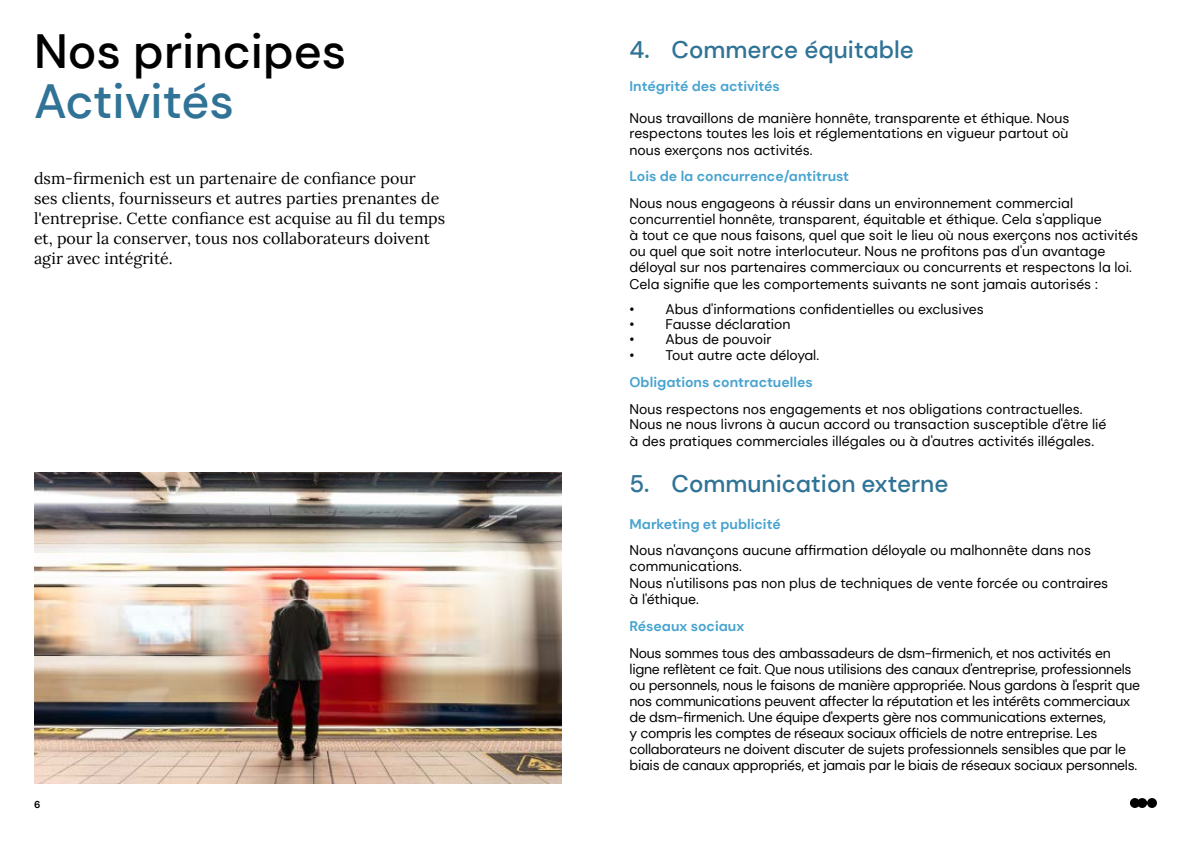
<style>
.page{position:relative;width:1191px;height:842px;background:#fff}
.page>*{position:absolute;margin:0;border:0;box-sizing:border-box;transform-origin:0 0}
.t1{font:500 48px "DM Sans";color:#000}
.t2{font:500 48px "DM Sans";color:#307396}
.t3{font:500 24px "DM Sans";color:#307396}
.t4{font:16px/20px "Lora";color:#000}
.t5{font:14px/16.2px "DM Sans";color:#000}
.t6{font:14px/16px "DM Sans";letter-spacing:-.02em;color:#000}
.t7{font:700 14px "DM Sans";color:#47a3cf}
.t8{font:700 10px "DM Sans";color:#000}
</style>
<div class="page">
<svg style="left:1130px;top:798px;width:27px;height:10px"></svg>
<img style="left:34px;top:472px;width:527px;height:311px">
<h1 class="t1" style="left:34px;top:21px;width:314px">Nos principes</h1>
<h1 class="t2" style="left:34px;top:71px;width:202px">Activités</h1>
<p class="t4" style="left:34px;top:167px;width:413px">dsm-firmenich est un partenaire de confiance pour<br>ses clients, fournisseurs et autres parties prenantes de l'entreprise. Cette confiance est acquise au fil du temps et, pour la conserver, tous nos collaborateurs doivent agir avec intégrité.</p>
<p class="t8" style="left:34px;top:798px;width:8px">6</p>
<h2 class="t3" style="left:629px;top:35px;width:286px">4. Commerce équitable</h2>
<p class="t7" style="left:629px;top:78px;width:152px">Intégrité des activités</p>
<p class="t5" style="left:629px;top:111px;width:441px;line-height:15px">Nous travaillons de manière honnête, transparente et éthique. Nous respectons toutes les lois et réglementations en vigueur partout où</p>
<p class="t5" style="left:629px;top:142px;width:185px">nous exerçons nos activités.</p>
<p class="t7" style="left:629px;top:167px;width:221px">Lois de la concurrence/antitrust</p>
<p class="t5" style="left:629px;top:195px;width:510px">Nous nous engageons à réussir dans un environnement commercial concurrentiel honnête, transparent, équitable et éthique. Cela s'applique<br>à tout ce que nous faisons, quel que soit le lieu où nous exerçons nos activités ou quel que soit notre interlocuteur. Nous ne profitons pas d'un avantage déloyal sur nos partenaires commerciaux ou concurrents et respectons la loi.<br>Cela signifie que les comportements suivants ne sont jamais autorisés :</p>
<p class="t5" style="left:629px;top:301px;width:356px">• Abus d'informations confidentielles ou exclusives</p>
<p class="t5" style="left:629px;top:316px;width:162px">• Fausse déclaration</p>
<p class="t5" style="left:629px;top:331px;width:144px">• Abus de pouvoir</p>
<p class="t5" style="left:629px;top:347px;width:191px">• Tout autre acte déloyal.</p>
<p class="t7" style="left:629px;top:374px;width:185px">Obligations contractuelles</p>
<p class="t5" style="left:629px;top:402px;width:478px;line-height:15px">Nous respectons nos engagements et nos obligations contractuelles.<br>Nous ne nous livrons à aucun accord ou transaction susceptible d'être lié</p>
<p class="t5" style="left:629px;top:433px;width:466px">à des pratiques commerciales illégales ou à d'autres activités illégales.</p>
<h2 class="t3" style="left:629px;top:469px;width:320px">5. Communication externe</h2>
<p class="t7" style="left:629px;top:515px;width:153px">Marketing et publicité</p>
<p class="t5" style="left:629px;top:542px;width:480px">Nous n'avançons aucune affirmation déloyale ou malhonnête dans nos communications.<br>Nous n'utilisons pas non plus de techniques de vente forcée ou contraires à l'éthique.</p>
<p class="t7" style="left:629px;top:617px;width:116px">Réseaux sociaux</p>
<p class="t6" style="left:629px;top:645px;width:512px">Nous sommes tous des ambassadeurs de dsm-firmenich, et nos activités en ligne reflètent ce fait. Que nous utilisions des canaux d'entreprise, professionnels ou personnels, nous le faisons de manière appropriée. Nous gardons à l'esprit que nos communications peuvent affecter la réputation et les intérêts commerciaux de dsm-firmenich. Une équipe d'experts gère nos communications externes,<br>y compris les comptes de réseaux sociaux officiels de notre entreprise. Les collaborateurs ne doivent discuter de sujets professionnels sensibles que par le biais de canaux appropriés, et jamais par le biais de réseaux sociaux personnels.</p>
</div>
